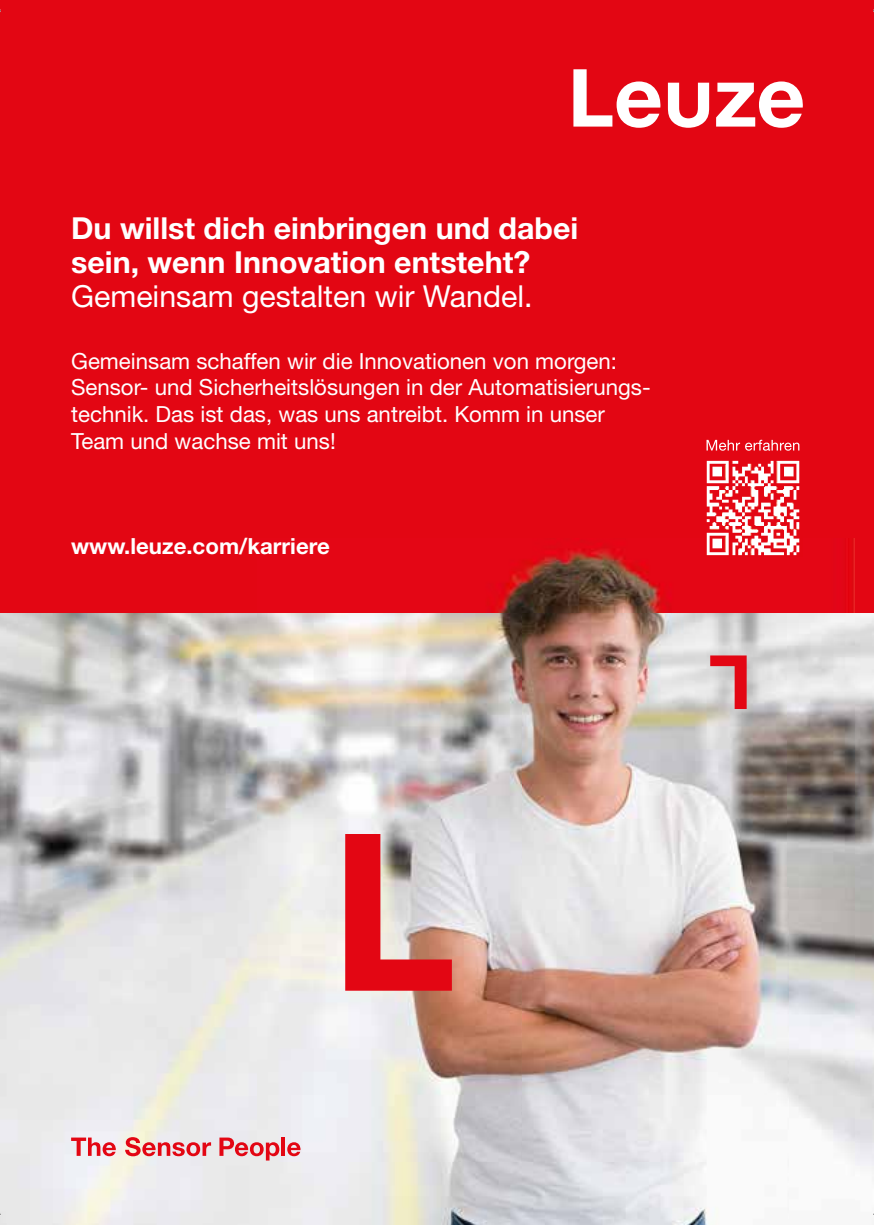
<style>
.page{position:relative;width:874px;height:1225px;background:#fff}
.page>*{position:absolute;margin:0;border:0;box-sizing:border-box;transform-origin:0 0}
.t1{font:700 30.4px/34.4px "Helvetica Neue LT Pro";color:#fff}
.t2{font:30.4px "Helvetica Neue LT Pro";color:#fff}
.t3{font:22.2px/26.6px "Helvetica Neue LT Pro";color:#fff}
.t4{font:700 22.2px "Helvetica Neue LT Pro";color:#fff}
</style>
<div class="page">
<img style="left:0;top:612px;width:873px;height:613px">
<div style="left:0;top:0;width:873px;height:612px;background:#e30613"></div>
<img style="left:257px;top:538px;width:597px;height:687px">
<img style="left:703px;top:460px;width:99px;height:97px">
<svg style="left:706px;top:440px;width:93px;height:11px"></svg>
<svg style="left:709px;top:655px;width:37px;height:54px;background:#d9797f"></svg>
<svg style="left:345px;top:834px;width:106px;height:156px;background:#d66a6d"></svg>
<svg style="left:716px;top:81px;width:86px;height:47px"></svg>
<svg style="left:667px;top:83px;width:41px;height:45px"></svg>
<svg style="left:573px;top:69px;width:88px;height:59px"></svg>
<svg style="left:71px;top:1137px;width:45px;height:19px"></svg>
<svg style="left:125px;top:1137px;width:86px;height:19px;background:#e88f92"></svg>
<svg style="left:219px;top:1137px;width:60px;height:23px"></svg>
<hr style="left:281px;top:1137px;width:4px;height:18px;background:#e30613">
<svg style="left:287px;top:1142px;width:13px;height:14px"></svg>
<h1 class="t1" style="left:71px;top:210px;width:508px">Du willst dich einbringen und dabei sein, wenn Innovation entsteht?</h1>
<h1 class="t2" style="left:71px;top:278px;width:462px">Gemeinsam gestalten wir Wandel.</h1>
<p class="t3" style="left:71px;top:347px;width:580px">Gemeinsam schaffen wir die Innovationen von morgen:<br>Sensor- und Sicherheitslösungen in der Automatisierungs&shy;technik. Das ist das, was uns antreibt. Komm in unser Team und wachse mit uns!</p>
<p class="t4" style="left:71px;top:532px;width:260px">www.leuze.com/karriere</p>
</div>
